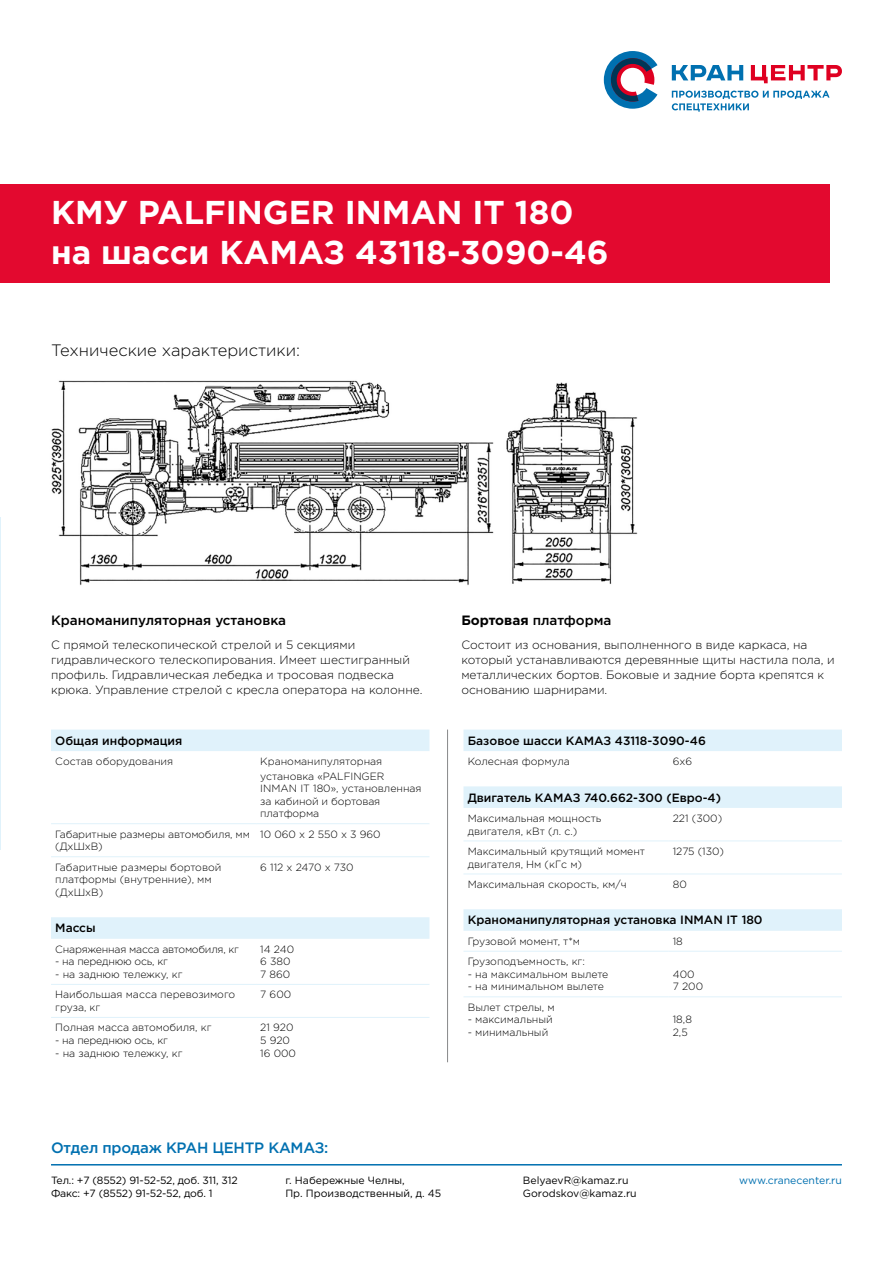
<style>
.page{position:relative;width:893px;height:1263px;background:#fff}
.page>*{position:absolute;margin:0;border:0;box-sizing:border-box;transform-origin:0 0}
.t1{font:700 33px/39.6px "Gotham Pro";color:#fff}
.t2{font:300 16.5px "Gotham Pro";color:#000}
.t3{font:500 15px "Gotham Pro";letter-spacing:-.015em;color:#0070b0}
.t4{font:500 13.5px "Gotham Pro";color:#000}
.t5{font:300 12px/15px "Gotham Pro";color:#000}
.t6{font:500 12px "Gotham Pro";color:#000}
.t7{font:300 10.5px/12.6px "Gotham Pro";color:#000}
.t8{font:10.5px/12.6px "Gotham Pro";color:#000}
.t9{font:300 10.5px "Gotham Pro";letter-spacing:-.02em;color:#000}
.t10{font:10.5px "Gotham Pro";color:#0070b0}
.s1{font-weight:700}
</style>
<div class="page">
<div style="left:0;top:184px;width:829px;height:98px;background:#e3092f"></div>
<img style="left:51px;top:380px;width:587px;height:206px">
<hr style="left:0;top:517px;width:1px;height:332px;background:#e0f2fb">
<svg style="left:604px;top:51px;width:53px;height:58px"></svg>
<svg style="left:672px;top:65px;width:71px;height:15px"></svg>
<svg style="left:751px;top:65px;width:91px;height:18px"></svg>
<svg style="left:672px;top:91px;width:157px;height:21px"></svg>
<hr style="left:51px;top:1164px;width:791px;height:1px;background:#0070b0">
<svg style="left:51px;top:729px;width:378px;height:210px"></svg>
<hr style="left:51px;top:823px;width:205px;height:1px;background:#e0f2fb">
<hr style="left:256px;top:823px;width:173px;height:1px;background:#e0f2fb">
<hr style="left:51px;top:856px;width:205px;height:1px;background:#e0f2fb">
<hr style="left:256px;top:856px;width:173px;height:1px;background:#e0f2fb">
<hr style="left:51px;top:984px;width:205px;height:1px;background:#e0f2fb">
<hr style="left:256px;top:984px;width:173px;height:1px;background:#e0f2fb">
<hr style="left:51px;top:1017px;width:205px;height:1px;background:#e0f2fb">
<hr style="left:256px;top:1017px;width:173px;height:1px;background:#e0f2fb">
<svg style="left:463px;top:729px;width:379px;height:202px"></svg>
<hr style="left:463px;top:840px;width:205px;height:1px;background:#e0f2fb">
<hr style="left:668px;top:840px;width:174px;height:1px;background:#e0f2fb">
<hr style="left:463px;top:873px;width:205px;height:1px;background:#e0f2fb">
<hr style="left:668px;top:873px;width:174px;height:1px;background:#e0f2fb">
<hr style="left:463px;top:951px;width:205px;height:1px;background:#e0f2fb">
<hr style="left:668px;top:951px;width:174px;height:1px;background:#e0f2fb">
<hr style="left:463px;top:996px;width:205px;height:1px;background:#e0f2fb">
<hr style="left:668px;top:996px;width:174px;height:1px;background:#e0f2fb">
<hr style="left:447px;top:729px;width:1px;height:333px;background:#87888a">
<h1 class="t1" style="left:51px;top:192px;width:559px">КМУ PALFINGER INMAN IT 180 на шасси КАМАЗ 43118-3090-46</h1>
<h2 class="t2" style="left:51px;top:341px;width:251px">Технические характеристики:</h2>
<p class="t4" style="left:51px;top:613px;width:236px">Краноманипуляторная установка</p>
<p class="t5" style="left:51px;top:637px;width:373px">С прямой телескопической стрелой и 5 секциями гидравлического телескопирования. Имеет шестигранный профиль. Гидравлическая лебедка и тросовая подвеска крюка. Управление стрелой с кресла оператора на колонне.</p>
<p class="t6" style="left:55px;top:734px;width:129px">Общая информация</p>
<p class="t7" style="left:55px;top:755px;width:119px">Состав оборудования</p>
<p class="t7" style="left:260px;top:754px;width:126px;line-height:14.4px">Краноманипуляторная установка «PALFINGER</p>
<p class="t7" style="left:260px;top:782px;width:163px">INMAN IT 180», установленная за кабиной и бортовая платформа</p>
<p class="t7" style="left:55px;top:828px;width:196px">Габаритные размеры автомобиля, мм (ДхШхВ)</p>
<p class="t7" style="left:260px;top:828px;width:122px">10 060 x 2 550 x 3 960</p>
<p class="t7" style="left:55px;top:861px;width:168px">Габаритные размеры бортовой платформы (внутренние), мм (ДхШхВ)</p>
<p class="t9" style="left:260px;top:861px;width:95px">6 112 x 2470 x 730</p>
<p class="t6" style="left:55px;top:921px;width:42px">Массы</p>
<p class="t9" style="left:55px;top:943px;width:185px">Снаряженная масса автомобиля, кг</p>
<p class="t9" style="left:55px;top:956px;width:114px">- на переднюю ось, кг</p>
<p class="t7" style="left:55px;top:968px;width:129px">- на заднюю тележку, кг</p>
<p class="t7" style="left:260px;top:943px;width:35px">14 240<br>6 380<br>7 860</p>
<p class="t7" style="left:55px;top:988px;width:181px">Наибольшая масса перевозимого груза, кг</p>
<p class="t7" style="left:260px;top:988px;width:32px">7 600</p>
<p class="t7" style="left:55px;top:1021px;width:158px">Полная масса автомобиля, кг</p>
<p class="t9" style="left:55px;top:1035px;width:114px">- на переднюю ось, кг</p>
<p class="t7" style="left:55px;top:1047px;width:129px">- на заднюю тележку, кг</p>
<p class="t7" style="left:260px;top:1021px;width:37px">21 920<br>5 920<br>16 000</p>
<h3 class="t3" style="left:51px;top:1139px;width:279px">Отдел продаж КРАН ЦЕНТР КАМАЗ:</h3>
<p class="t4" style="left:461px;top:613px;width:152px"><span class="s1">Бортовая</span> платформа</p>
<p class="t5" style="left:461px;top:637px;width:375px">Состоит из основания, выполненного в виде каркаса, на который устанавливаются деревянные щиты настила пола, и металлических бортов. Боковые и задние борта крепятся к основанию шарнирами.</p>
<p class="t6" style="left:468px;top:734px;width:240px">Базовое шасси КАМАЗ 43118-3090-46</p>
<p class="t7" style="left:468px;top:755px;width:104px">Колесная формула</p>
<p class="t7" style="left:673px;top:755px;width:21px">6x6</p>
<p class="t6" style="left:468px;top:790px;width:255px">Двигатель КАМАЗ 740.662-300 (Евро-4)</p>
<p class="t7" style="left:468px;top:812px;width:135px">Максимальная мощность двигателя, кВт (л. с.)</p>
<p class="t7" style="left:673px;top:812px;width:51px">221 (300)</p>
<p class="t7" style="left:468px;top:845px;width:179px">Максимальный крутящий момент двигателя, Нм (кГс м)</p>
<p class="t7" style="left:673px;top:845px;width:53px">1275 (130)</p>
<p class="t7" style="left:468px;top:878px;width:160px">Максимальная скорость, км/ч</p>
<p class="t7" style="left:673px;top:878px;width:16px">80</p>
<p class="t6" style="left:468px;top:913px;width:296px">Краноманипуляторная установка INMAN IT 180</p>
<p class="t7" style="left:468px;top:935px;width:114px">Грузовой момент, т*м</p>
<p class="t7" style="left:673px;top:935px;width:12px">18</p>
<p class="t7" style="left:468px;top:955px;width:119px">Грузоподъемность, кг:</p>
<p class="t7" style="left:468px;top:968px;width:142px">- на максимальном вылете</p>
<p class="t7" style="left:468px;top:980px;width:138px">- на минимальном вылете</p>
<p class="t7" style="left:673px;top:968px;width:32px">400<br>7 200</p>
<p class="t7" style="left:468px;top:1001px;width:89px">Вылет стрелы, м</p>
<p class="t7" style="left:468px;top:1013px;width:87px">- максимальный</p>
<p class="t7" style="left:468px;top:1026px;width:82px">- минимальный</p>
<p class="t7" style="left:673px;top:1013px;width:21px">18,8<br>2,5</p>
<p class="t8" style="left:523px;top:1174px;width:115px">BelyaevR@kamaz.ru<br>Gorodskov@kamaz.ru</p>
<p class="t8" style="left:51px;top:1174px;width:188px">Тел.: +7 (8552) 91-52-52, доб. 311, 312</p>
<p class="t10" style="left:739px;top:1174px;width:104px">www.cranecenter.ru</p>
<p class="t8" style="left:51px;top:1187px;width:163px">Факс: +7 (8552) 91-52-52, доб. 1</p>
<p class="t8" style="left:285px;top:1174px;width:157px">г. Набережные Челны,<br>Пр. Производственный, д. 45</p>
</div>
